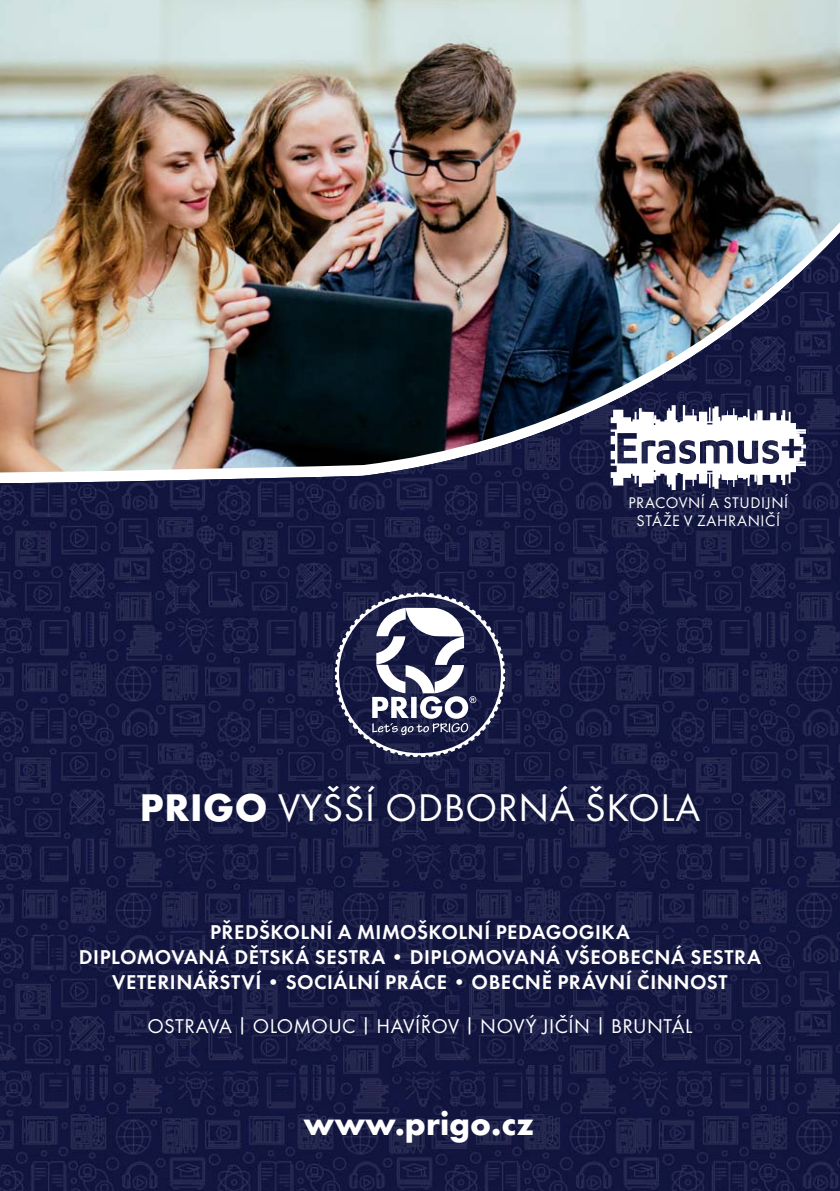
<style>
.page{position:relative;width:840px;height:1191px;background:#fff}
.page>*{position:absolute;margin:0;border:0;box-sizing:border-box;transform-origin:0 0}
.t1{font:40px "Futura TOT";letter-spacing:.015em;color:#fff}
.t2{font:700 34px "Futura TOT";color:#fff}
.t3{font:600 20.8px/24.8px "Futura TOT";letter-spacing:.025em;color:#fff;text-align:center}
.t4{font:20.8px "Futura TOT";letter-spacing:.02em;color:#fff}
.t5{font:16px/18px "Futura TOT";letter-spacing:.035em;color:#fff;text-align:center}
.s1{font-weight:700}
</style>
<div class="page">
<img style="left:0;top:475px;width:839px;height:716px">
<img style="left:0;top:0;width:839px;height:474px">
<svg style="left:334px;top:592px;width:171px;height:165px"></svg>
<div style="left:54px;top:932px;width:738px;height:144px;border:2px solid #111641;border-radius:5px"></div>
<svg style="left:610px;top:405px;width:195px;height:85px"></svg>
<p class="t5" style="left:628px;top:494px;width:161px">PRACOVNÍ A STUDIJNÍ<br>STÁŽE V ZAHRANIČÍ</p>
<h1 class="t1" style="left:140px;top:789px;width:561px"><span class="s1">PRIGO</span> VYŠŠÍ ODBORNÁ ŠKOLA</h1>
<p class="t3" style="left:79px;top:920px;width:683px">PŘEDŠKOLNÍ A MIMOŠKOLNÍ PEDAGOGIKA<br>DIPLOMOVANÁ DĚTSKÁ SESTRA • DIPLOMOVANÁ VŠEOBECNÁ SESTRA<br>VETERINÁŘSTVÍ • SOCIÁLNÍ PRÁCE • OBECNĚ PRÁVNÍ ČINNOST</p>
<p class="t4" style="left:147px;top:1016px;width:546px">OSTRAVA | OLOMOUC | HAVÍŘOV | NOVÝ JIČÍN | BRUNTÁL</p>
<h2 class="t2" style="left:303px;top:1110px;width:232px">www.prigo.cz</h2>
</div>
